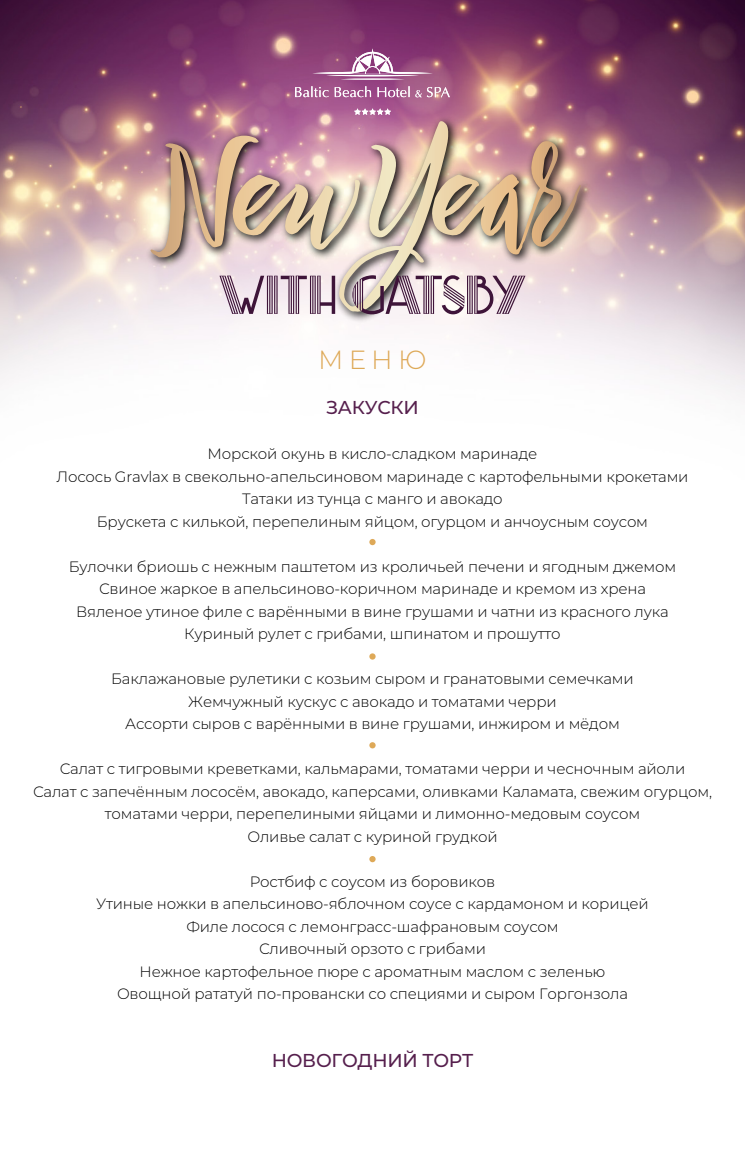
<style>
.page{position:relative;width:745px;height:1170px;background:#fff}
.page>*{position:absolute;margin:0;border:0;box-sizing:border-box;transform-origin:0 0}
.t1{font:500 59px "Great Gatsby One";color:#3e1439}
.t2{font:300 26.25px "Montserrat";color:#dea958}
.t3{font:500 18.62px "Montserrat";letter-spacing:-.015em;color:#561f4d}
.t4{font:300 15px/22.5px "Montserrat";letter-spacing:-.01em;color:#000;text-align:center}
</style>
<div class="page">
<img style="left:0;top:0;width:744px;height:863px">
<svg style="left:312px;top:48px;width:121px;height:32px;background:#a66894"></svg>
<svg style="left:354px;top:108px;width:37px;height:3px"></svg>
<svg style="left:295px;top:86px;width:33px;height:11px"></svg>
<svg style="left:334px;top:86px;width:37px;height:11px"></svg>
<svg style="left:377px;top:86px;width:32px;height:11px"></svg>
<svg style="left:415px;top:87px;width:34px;height:10px"></svg>
<img style="left:141px;top:111px;width:454px;height:215px">
<img style="left:150px;top:121px;width:426px;height:191px">
<svg style="left:369px;top:539px;width:6px;height:6px"></svg>
<svg style="left:369px;top:653px;width:6px;height:6px"></svg>
<svg style="left:369px;top:742px;width:6px;height:6px"></svg>
<svg style="left:369px;top:855px;width:6px;height:7px"></svg>
<h1 class="t1" style="left:221px;top:262px;width:305px">WITH GATSBY</h1>
<h2 class="t2" style="left:318px;top:342px;width:110px">МЕНЮ</h2>
<p class="t3" style="left:326px;top:394px;width:94px">ЗАКУСКИ</p>
<p class="t4" style="left:56px;top:442px;width:633px">Морской окунь в кисло-сладком маринаде<br>Лосось Gravlax в свекольно-апельсиновом маринаде с картофельными крокетами Татаки из тунца с манго и авокадо<br>Брускета с килькой, перепелиным яйцом, огурцом и анчоусным соусом</p>
<p class="t4" style="left:69px;top:554px;width:608px">Булочки бриошь с нежным паштетом из кроличьей печени и ягодным джемом Свиное жаркое в апельсиново-коричном маринаде и кремом из хрена Вяленое утиное филе с варёнными в вине грушами и чатни из красного лука Куриный рулет с грибами, шпинатом и прошутто</p>
<p class="t4" style="left:111px;top:667px;width:523px">Баклажановые рулетики с козьим сыром и гранатовыми семечками<br>Жемчужный кускус с авокадо и томатами черри<br>Ассорти сыров с варёнными в вине грушами, инжиром и мёдом</p>
<p class="t4" style="left:33px;top:757px;width:680px">Салат с тигровыми креветками, кальмарами, томатами черри и чесночным айоли<br>Салат с запечённым лососём, авокадо, каперсами, оливками Каламата, свежим огурцом, томатами черри, перепелиными яйцами и лимонно-медовым соусом<br>Оливье салат с куриной грудкой</p>
<p class="t4" style="left:96px;top:869px;width:553px">Ростбиф с соусом из боровиков<br>Утиные ножки в апельсиново-яблочном соусе с кардамоном и корицей Филе лосося с лемонграсс-шафрановым соусом<br>Сливочный орзото с грибами<br>Нежное картофельное пюре с ароматным маслом с зеленью<br>Овощной рататуй по-провански со специями и сыром Горгонзола</p>
<p class="t3" style="left:271px;top:1047px;width:203px">НОВОГОДНИЙ ТОРТ</p>
</div>
